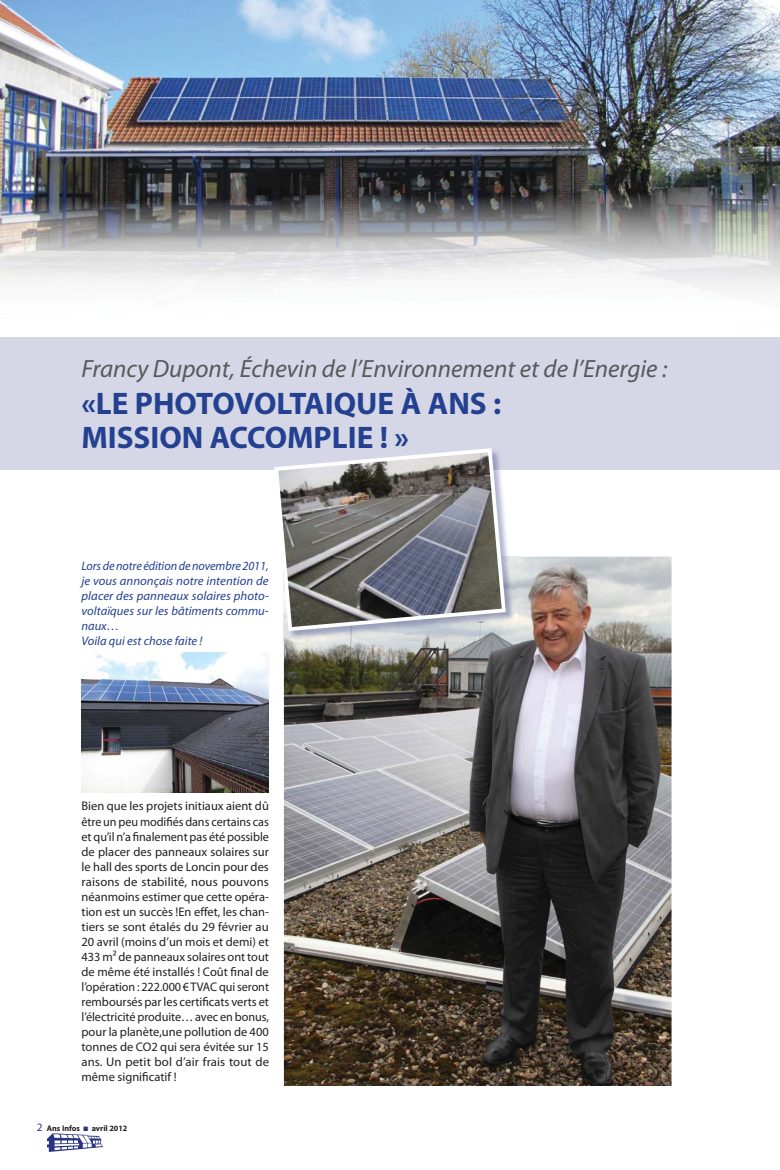
<style>
.page{position:relative;width:780px;height:1170px;background:#fff}
.page>*{position:absolute;margin:0;border:0;box-sizing:border-box;transform-origin:0 0}
.t1{font:700 31.25px/33.8px "Myriad Pro";color:#244090}
.t2{font:italic 25px "Myriad Pro";color:#58595b}
.t3{font:12.5px/15px "Myriad Pro";color:#231f20;text-align:justify}
.t4{font:italic 12.5px/15px "Myriad Pro";color:#244090}
.t5{font:700 8.12px "Myriad Pro";color:#231f20}
.s1{font-family:"Myriad MM.400.600.";font-weight:400;font-size:11.25px;color:#2b3683}
</style>
<div class="page">
<img style="left:284px;top:556px;width:387px;height:529px">
<div style="left:0;top:337px;width:780px;height:132px;background:#d5d7e6"></div>
<img style="left:0;top:0;width:780px;height:292px">
<img style="left:284px;top:556px;width:231px;height:84px">
<svg style="left:272px;top:448px;width:236px;height:185px"></svg>
<img style="left:81px;top:652px;width:188px;height:140px">
<svg style="left:47px;top:1133px;width:56px;height:18px"></svg>
<h2 class="t2" style="left:81px;top:359px;width:587px">Francy Dupont, Échevin de l’Environnement et de l’Energie :</h2>
<h1 class="t1" style="left:81px;top:390px;width:421px">«LE PHOTOVOLTAIQUE À ANS :<br>MISSION ACCOMPLIE ! »</h1>
<p class="t4" style="left:81px;top:560px;width:189px">Lors de notre édition de novembre 2011, je vous annonçais notre intention de placer des panneaux solaires photo&shy;voltaïques sur les bâtiments commu&shy;naux…<br>Voila qui est chose faite !</p>
<p class="t3" style="left:81px;top:800px;width:189px">Bien que les projets initiaux aient dû être un peu modifiés dans certains cas et qu’il n’a finalement pas été possible de placer des panneaux solaires sur le hall des sports de Loncin pour des raisons de stabilité, nous pouvons néanmoins estimer que cette opéra&shy;tion est un succès !En effet, les chan&shy;tiers se sont étalés du 29 février au 20 avril (moins d’un mois et demi) et 433 m2 de panneaux solaires ont tout de même été installés ! Coût final de l’opération : 222.000 € TVAC qui seront remboursés par les certificats verts et l’électricité produite… avec en bonus, pour la planète,une pollution de 400 tonnes de CO2 qui sera évitée sur 15 ans. Un petit bol d’air frais tout de même significatif !</p>
<p class="t5" style="left:37px;top:1125px;width:45px"><span class="s1">2</span> Ans Infos</p>
<p class="t5" style="left:92px;top:1125px;width:37px">avril 2012</p>
</div>
